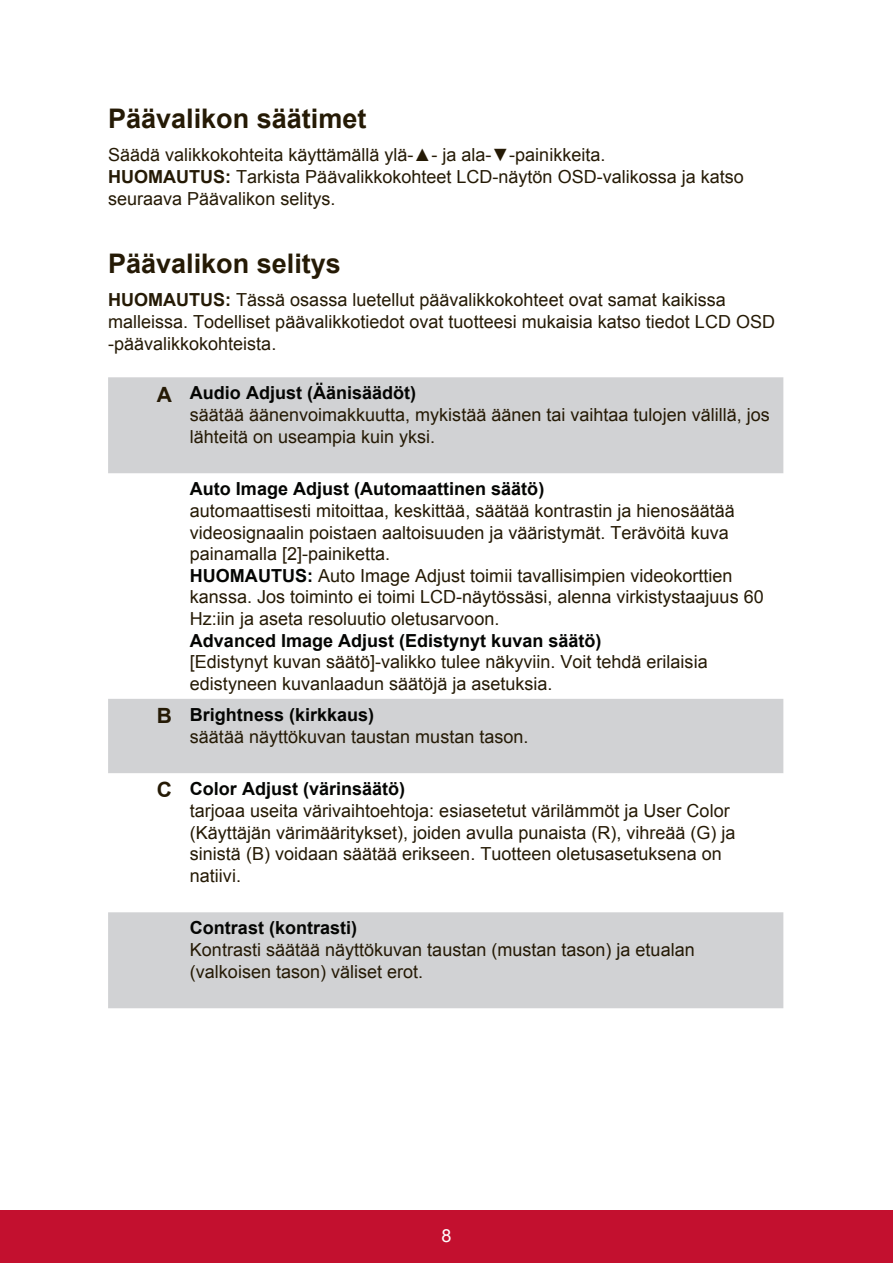
<style>
.page{position:relative;width:893px;height:1263px;background:#fff}
.page>*{position:absolute;margin:0;border:0;box-sizing:border-box;transform-origin:0 0}
.t1{font:700 27px "Arial";color:#251a05}
.t2{font:18px/21.6px "Arial";color:#251a05}
.t3{font:700 18px "Arial";color:#040503}
.t4{font:18px "Arial";color:#fff}
.s1{font-weight:700}
.s2{font-weight:700;font-size:21px}
.s3{font-weight:700;color:#040503}
</style>
<div class="page">
<div style="left:0;top:1210px;width:892px;height:53px;background:#c3102f"></div>
<svg style="left:108px;top:377px;width:675px;height:631px"></svg>
<h1 class="t1" style="left:108px;top:100px;width:260px">Päävalikon säätimet</h1>
<p class="t2" style="left:108px;top:144px;width:637px">Säädä valikkokohteita käyttämällä ylä-▲- ja ala-▼-painikkeita.<br><span class="s1">HUOMAUTUS:</span> Tarkista Päävalikkokohteet LCD-näytön OSD-valikossa ja katso seuraava Päävalikon selitys.</p>
<h1 class="t1" style="left:108px;top:245px;width:234px">Päävalikon selitys</h1>
<p class="t2" style="left:108px;top:289px;width:668px"><span class="s1">HUOMAUTUS:</span> Tässä osassa luetellut päävalikkokohteet ovat samat kaikissa malleissa. Todelliset päävalikkotiedot ovat tuotteesi mukaisia katso tiedot LCD OSD -päävalikkokohteista.</p>
<p class="t2" style="left:190px;top:382px;width:581px;text-indent:-33px"><span class="s2">A</span> <span class="s3">Audio Adjust (Äänisäädöt)<br></span>säätää äänenvoimakkuutta, mykistää äänen tai vaihtaa tulojen välillä, jos lähteitä on useampia kuin yksi.</p>
<p class="t3" style="left:190px;top:477px;width:356px">Auto Image Adjust (Automaattinen säätö)</p>
<p class="t2" style="left:190px;top:500px;width:575px">automaattisesti mitoittaa, keskittää, säätää kontrastin ja hienosäätää videosignaalin poistaen aaltoisuuden ja vääristymät. Terävöitä kuva painamalla [2]-painiketta.<br><span class="s3">HUOMAUTUS:</span> Auto Image Adjust toimii tavallisimpien videokorttien kanssa. Jos toiminto ei toimi LCD-näytössäsi, alenna virkistystaajuus 60<br>Hz:iin ja aseta resoluutio oletusarvoon.</p>
<p class="t3" style="left:190px;top:628px;width:413px">Advanced Image Adjust (Edistynyt kuvan säätö)</p>
<p class="t2" style="left:190px;top:651px;width:519px">[Edistynyt kuvan säätö]-valikko tulee näkyviin. Voit tehdä erilaisia edistyneen kuvanlaadun säätöjä ja asetuksia.</p>
<p class="t2" style="left:190px;top:704px;width:340px;text-indent:-33px"><span class="s2">B</span> <span class="s3">Brightness (kirkkaus)<br></span>säätää näyttökuvan taustan mustan tason.</p>
<p class="t2" style="left:190px;top:778px;width:547px;text-indent:-33px"><span class="s2">C</span> <span class="s3">Color Adjust (värinsäätö)<br></span>tarjoaa useita värivaihtoehtoja: esiasetetut värilämmöt ja User Color (Käyttäjän värimääritykset), joiden avulla punaista (R), vihreää (G) ja sinistä (B) voidaan säätää erikseen. Tuotteen oletusasetuksena on natiivi.</p>
<p class="t3" style="left:190px;top:916px;width:169px">Contrast (kontrasti)</p>
<p class="t2" style="left:190px;top:939px;width:506px">Kontrasti säätää näyttökuvan taustan (mustan tason) ja etualan (valkoisen tason) väliset erot.</p>
<p class="t4" style="left:441px;top:1223px;width:12px">8</p>
</div>
